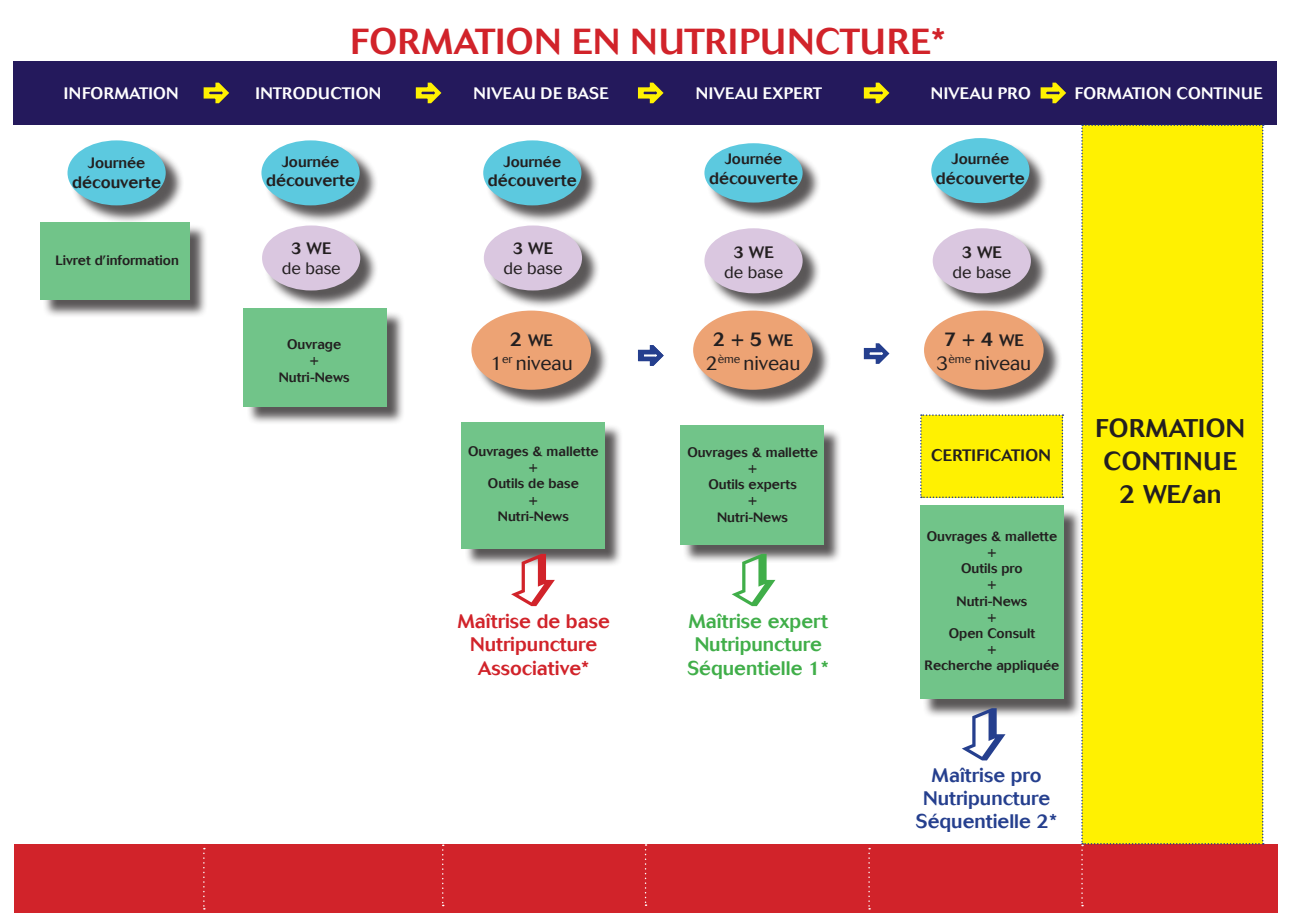
<style>
.page{position:relative;width:1289px;height:919px;background:#fff}
.page>*{position:absolute;margin:0;border:0;box-sizing:border-box;transform-origin:0 0}
.t1{font:500 36px "Cosmos";letter-spacing:.02em;color:#d1232a}
.t2{font:500 25.5px/33px "Cosmos";letter-spacing:.02em;color:#231f20;text-align:center}
.t3{font:500 19.5px/23.4px "Cosmos";color:#40ae49;text-align:center}
.t4{font:300 19.5px/23.4px "Cosmos";color:#231f20;text-align:center}
.t5{font:500 19.5px/23.4px "Cosmos";color:#d1232a;text-align:center}
.t6{font:500 19.5px/23.4px "Cosmos";color:#253f8e;text-align:center}
.t7{font:500 16.5px "Cosmos";color:#231f20}
.t8{font:500 16.5px "Cosmos";letter-spacing:.02em;color:#fff}
.t9{font:300 16.5px "Cosmos";color:#231f20}
.t10{font:500 16.5px "Cosmos";letter-spacing:.02em;color:#231f20}
.t11{font:500 16.5px "Cosmos";color:#fff}
.t12{font:500 15px "Cosmos";color:#231f20}
.t13{font:500 13.5px/16.2px "Cosmos";color:#231f20;text-align:center}
.s1{font-size:19.5px}
.s2{font-weight:500}
.s3{font-weight:500;font-size:16.5px}
</style>
<div class="page">
<div style="left:920px;top:414px;width:143px;height:84px;background:#fff101"></div>
<div style="left:464px;top:424px;width:159px;height:143px;background:#231f20;opacity:.75"></div>
<div style="left:462px;top:422px;width:143px;height:126px;background:#71c489"></div>
<div style="left:922px;top:508px;width:159px;height:210px;background:#231f20;opacity:.75"></div>
<div style="left:920px;top:505px;width:143px;height:194px;background:#71c489"></div>
<div style="left:13px;top:61px;width:1263px;height:63px;background:#24195c"></div>
<div style="left:486px;top:228px;width:114px;height:81px;background:#231f20;opacity:.75"></div>
<div style="left:484px;top:225px;width:98px;height:65px;background:#dac7e0;border-radius:50%"></div>
<div style="left:707px;top:230px;width:114px;height:82px;background:#231f20;opacity:.75"></div>
<div style="left:704px;top:228px;width:98px;height:65px;background:#dac7e0;border-radius:50%"></div>
<div style="left:935px;top:230px;width:114px;height:82px;background:#231f20;opacity:.75"></div>
<div style="left:932px;top:228px;width:98px;height:65px;background:#dac7e0;border-radius:50%"></div>
<div style="left:696px;top:313px;width:135px;height:95px;background:#231f20;opacity:.75"></div>
<div style="left:693px;top:310px;width:119px;height:80px;background:#eda374;border-radius:50%"></div>
<div style="left:682px;top:428px;width:159px;height:135px;background:#231f20;opacity:.75"></div>
<div style="left:680px;top:425px;width:143px;height:119px;background:#71c489"></div>
<div style="left:14px;top:844px;width:1263px;height:68px;background:#d1232a"></div>
<div style="left:70px;top:143px;width:114px;height:81px;background:#231f20;opacity:.75"></div>
<div style="left:67px;top:140px;width:99px;height:65px;background:#5cc9df;border-radius:50%"></div>
<div style="left:43px;top:224px;width:166px;height:94px;background:#231f20;opacity:.75"></div>
<div style="left:40px;top:222px;width:150px;height:77px;background:#71c489"></div>
<div style="left:926px;top:313px;width:135px;height:95px;background:#231f20;opacity:.75"></div>
<div style="left:924px;top:310px;width:119px;height:80px;background:#eda374;border-radius:50%"></div>
<div style="left:486px;top:143px;width:114px;height:81px;background:#231f20;opacity:.75"></div>
<div style="left:483px;top:140px;width:98px;height:65px;background:#5cc9df;border-radius:50%"></div>
<div style="left:707px;top:145px;width:114px;height:76px;background:#231f20;opacity:.75"></div>
<div style="left:704px;top:143px;width:98px;height:59px;background:#5cc9df;border-radius:50%"></div>
<div style="left:934px;top:140px;width:114px;height:82px;background:#231f20;opacity:.75"></div>
<div style="left:931px;top:138px;width:98px;height:65px;background:#5cc9df;border-radius:50%"></div>
<svg style="left:203px;top:847px;width:2px;height:62px"></svg>
<svg style="left:644px;top:844px;width:2px;height:61px"></svg>
<svg style="left:1081px;top:124px;width:182px;height:782px;background:#f8df0c"></svg>
<svg style="left:868px;top:847px;width:2px;height:62px"></svg>
<div style="left:265px;top:228px;width:114px;height:81px;background:#231f20;opacity:.75"></div>
<div style="left:262px;top:225px;width:98px;height:65px;background:#dac7e0;border-radius:50%"></div>
<div style="left:264px;top:143px;width:114px;height:81px;background:#231f20;opacity:.75"></div>
<div style="left:261px;top:140px;width:98px;height:65px;background:#5cc9df;border-radius:50%"></div>
<div style="left:474px;top:313px;width:135px;height:95px;background:#231f20;opacity:.75"></div>
<div style="left:471px;top:310px;width:120px;height:80px;background:#eda374;border-radius:50%"></div>
<svg style="left:442px;top:844px;width:2px;height:62px"></svg>
<div style="left:246px;top:311px;width:159px;height:114px;background:#231f20;opacity:.75"></div>
<div style="left:244px;top:308px;width:143px;height:98px;background:#71c489"></div>
<svg style="left:511px;top:553px;width:44px;height:14px"></svg>
<svg style="left:731px;top:553px;width:45px;height:10px"></svg>
<svg style="left:961px;top:708px;width:45px;height:10px"></svg>
<svg style="left:203px;top:82px;width:26px;height:22px"></svg>
<svg style="left:415px;top:82px;width:27px;height:22px"></svg>
<svg style="left:638px;top:82px;width:26px;height:22px"></svg>
<svg style="left:863px;top:82px;width:27px;height:22px"></svg>
<svg style="left:1040px;top:82px;width:26px;height:22px"></svg>
<svg style="left:638px;top:345px;width:26px;height:21px"></svg>
<svg style="left:863px;top:343px;width:27px;height:21px"></svg>
<h1 class="t1" style="left:350px;top:21px;width:596px">FORMATION EN NUTRIPUNCTURE*</h1>
<p class="t8" style="left:255px;top:84px;width:127px">INTRODUCTION</p>
<p class="t8" style="left:64px;top:84px;width:116px">INFORMATION</p>
<p class="t11" style="left:473px;top:84px;width:137px">NIVEAU DE BASE</p>
<p class="t8" style="left:696px;top:84px;width:128px">NIVEAU EXPERT</p>
<p class="t8" style="left:930px;top:84px;width:102px">NIVEAU PRO</p>
<p class="t12" style="left:88px;top:154px;width:59px">Journée</p>
<p class="t7" style="left:72px;top:172px;width:90px">découverte</p>
<p class="t13" style="left:55px;top:253px;width:125px">Livret d’information</p>
<p class="t12" style="left:282px;top:153px;width:59px">Journée</p>
<p class="t7" style="left:266px;top:171px;width:90px">découverte</p>
<p class="t7" style="left:291px;top:239px;width:42px">3 WE</p>
<p class="t9" style="left:282px;top:258px;width:60px">de base</p>
<p class="t12" style="left:503px;top:153px;width:59px">Journée</p>
<p class="t7" style="left:488px;top:171px;width:90px">découverte</p>
<p class="t7" style="left:513px;top:239px;width:42px">3 WE</p>
<p class="t9" style="left:503px;top:258px;width:60px">de base</p>
<p class="t12" style="left:724px;top:150px;width:59px">Journée</p>
<p class="t7" style="left:709px;top:168px;width:90px">découverte</p>
<p class="t7" style="left:733px;top:242px;width:42px">3 WE</p>
<p class="t9" style="left:724px;top:262px;width:60px">de base</p>
<p class="t12" style="left:951px;top:150px;width:59px">Journée</p>
<p class="t7" style="left:935px;top:169px;width:90px">découverte</p>
<p class="t7" style="left:961px;top:242px;width:42px">3 WE</p>
<p class="t9" style="left:952px;top:262px;width:60px">de base</p>
<p class="t8" style="left:1074px;top:84px;width:189px">FORMATION CONTINUE</p>
<p class="t13" style="left:279px;top:336px;width:72px">Ouvrage<br>+<br>Nutri-News</p>
<p class="t7" style="left:509px;top:331px;width:45px"><span class="s1">2</span> WE</p>
<h3 class="t4" style="left:490px;top:351px;width:84px">1<sup>er</sup> niveau</h3>
<p class="t13" style="left:468px;top:443px;width:132px">Ouvrages &amp; mallette +<br>Outils de base<br>+<br>Nutri-News</p>
<h3 class="t4" style="left:705px;top:328px;width:96px"><span class="s2">2 + 5</span> <span class="s3">WE<br></span>2<sup>ème</sup> niveau</h3>
<p class="t13" style="left:687px;top:444px;width:132px">Ouvrages &amp; mallette +<br>Outils experts<br>+<br>Nutri-News</p>
<h3 class="t5" style="left:457px;top:609px;width:154px">Maîtrise de base<br>Nutripuncture<br>Associative*</h3>
<h3 class="t3" style="left:687px;top:609px;width:143px">Maîtrise expert<br>Nutripuncture<br>Séquentielle 1*</h3>
<h3 class="t4" style="left:936px;top:328px;width:96px"><span class="s2">7 + 4</span> <span class="s3">WE<br></span>3<sup>ème</sup> niveau</h3>
<p class="t10" style="left:931px;top:445px;width:121px">CERTIFICATION</p>
<p class="t13" style="left:924px;top:528px;width:136px">Ouvrages &amp; mallette +<br>Outils pro<br>+<br>Nutri-News<br>+<br>Open Consult<br>+<br>Recherche appliquée</p>
<h2 class="t2" style="left:1095px;top:412px;width:151px">FORMATION<br>CONTINUE<br>2 WE/an</h2>
<h3 class="t6" style="left:916px;top:763px;width:143px">Maîtrise pro<br>Nutripuncture<br>Séquentielle 2*</h3>
</div>
